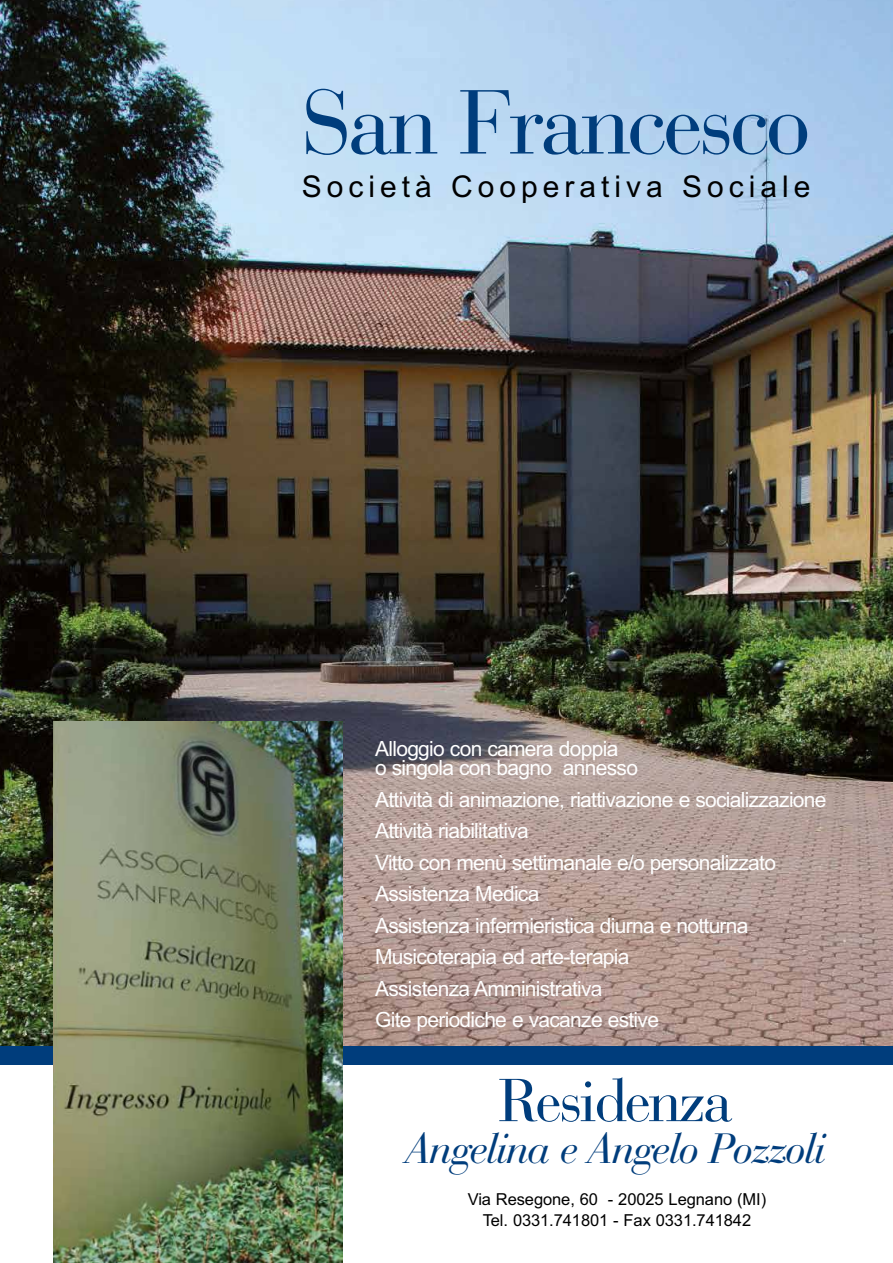
<style>
.page{position:relative;width:893px;height:1263px;background:#fff}
.page>*{position:absolute;margin:0;border:0;box-sizing:border-box;transform-origin:0 0}
.t1{font:90px "Bauer Bodoni";letter-spacing:-.045em;color:#003d7c}
.t2{font:60px "Bauer Bodoni";letter-spacing:-.045em;color:#003d7c}
.t3{font:italic 42px "Bauer Bodoni";letter-spacing:-.045em;color:#003d7c}
.t4{font:30px "Arial";letter-spacing:.165em;color:#000}
.t5{font:21px/31.5px "Arial";letter-spacing:-.035em;color:#fff}
.t6{font:16.5px/21px "Arial";letter-spacing:-.005em;color:#000;text-align:center}
</style>
<div class="page">
<img style="left:0;top:0;width:893px;height:1263px">
<h1 class="t1" style="left:301px;top:69px;width:511px">San Francesco</h1>
<h3 class="t4" style="left:302px;top:167px;width:510px">Società Cooperativa Sociale</h3>
<p class="t5" style="left:375px;top:739px;width:264px;line-height:19.5px">Alloggio con camera doppia<br>o singola con bagno annesso</p>
<p class="t5" style="left:375px;top:784px;width:453px">Attività di animazione, riattivazione e socializzazione Attività riabilitativa<br>Vitto con menù settimanale e/o personalizzato Assistenza Medica<br>Assistenza infermieristica diurna e notturna Musicoterapia ed arte-terapia<br>Assistenza Amministrativa<br>Gite periodiche e vacanze estive</p>
<h2 class="t2" style="left:498px;top:1065px;width:237px">Residenza</h2>
<h3 class="t3" style="left:405px;top:1123px;width:422px">Angelina e Angelo Pozzoli</h3>
<p class="t6" style="left:468px;top:1189px;width:300px">Via Resegone, 60 - 20025 Legnano (MI)<br>Tel. 0331.741801 - Fax 0331.741842</p>
</div>
